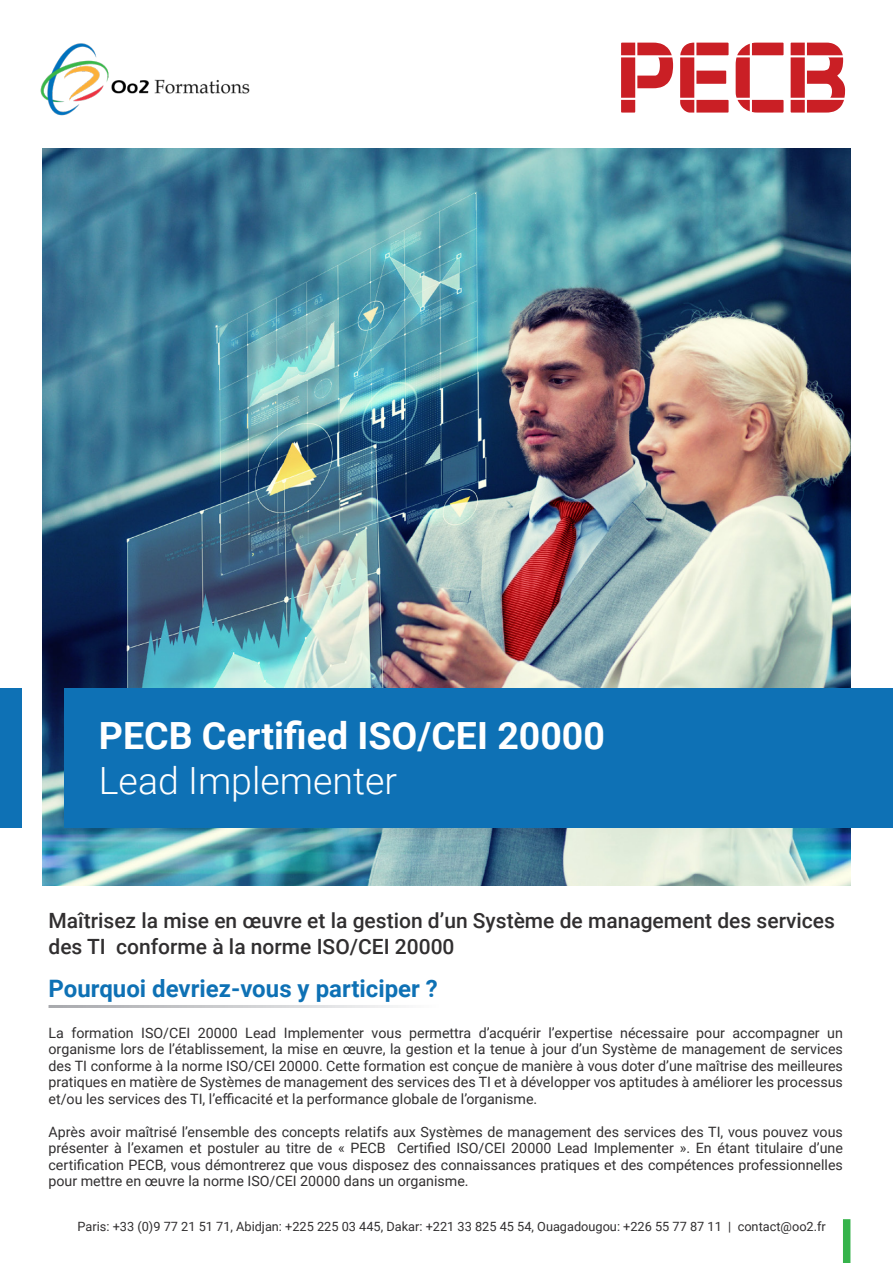
<style>
.page{position:relative;width:893px;height:1263px;background:#fff}
.page>*{position:absolute;margin:0;border:0;box-sizing:border-box;transform-origin:0 0}
.t1{font:700 37.5px "Roboto";color:#fff}
.t2{font:300 37.5px "Roboto";color:#fff}
.t3{font:700 24px "Roboto";color:#0e71b5}
.t4{font:500 21px/25.2px "Roboto";color:#312f30}
.t5{font:14.25px/16.5px "Roboto";color:#312f30;text-align:justify}
.Bullet_Points{font:12.75px "Roboto";color:#312f30}
</style>
<div class="page">
<img style="left:43px;top:149px;width:807px;height:736px">
<div style="left:65px;top:688px;width:828px;height:140px;background:#0e71b5"></div>
<div style="left:0;top:688px;width:21px;height:140px;background:#0e71b5"></div>
<div style="left:843px;top:1219px;width:7px;height:44px;background:#36b34b"></div>
<svg style="left:680px;top:43px;width:49px;height:70px"></svg>
<svg style="left:736px;top:43px;width:47px;height:70px"></svg>
<svg style="left:791px;top:43px;width:54px;height:70px"></svg>
<svg style="left:621px;top:43px;width:52px;height:70px"></svg>
<img style="left:40px;top:43px;width:210px;height:73px">
<p class="t1" style="left:99px;top:709px;width:508px">PECB Certified ISO/CEI 20000</p>
<p class="t2" style="left:99px;top:754px;width:300px">Lead Implementer</p>
<p class="t4" style="left:49px;top:907px;width:788px">Maîtrisez la mise en œuvre et la gestion d’un Système de management des services des TI conforme à la norme ISO/CEI 20000</p>
<p class="t3" style="left:49px;top:972px;width:391px">Pourquoi devriez-vous y participer ?</p>
<p class="t5" style="left:49px;top:1024px;width:796px">La formation ISO/CEI 20000 Lead Implementer vous permettra d’acquérir l’expertise nécessaire pour accompagner un organisme lors de l’établissement, la mise en œuvre, la gestion et la tenue à jour d’un Système de management de services des TI conforme à la norme ISO/CEI 20000. Cette formation est conçue de manière à vous doter d’une maîtrise des meilleures pratiques en matière de Systèmes de management des services des TI et à développer vos aptitudes à améliorer les processus et/ou les services des TI, l’efficacité et la performance globale de l’organisme.</p>
<p class="t5" style="left:49px;top:1123px;width:796px">Après avoir maîtrisé l’ensemble des concepts relatifs aux Systèmes de management des services des TI, vous pouvez vous présenter à l’examen et postuler au titre de « PECB Certified ISO/CEI 20000 Lead Implementer ». En étant titulaire d’une certification PECB, vous démontrerez que vous disposez des connaissances pratiques et des compétences professionnelles pour mettre en œuvre la norme ISO/CEI 20000 dans un organisme.</p>
<p class="Bullet_Points" style="left:78px;top:1218px;width:750px">Paris: +33 (0)9 77 21 51 71, Abidjan: +225 225 03 445, Dakar: +221 33 825 45 54, Ouagadougou: +226 55 77 87 11 | contact@oo2.fr</p>
</div>
